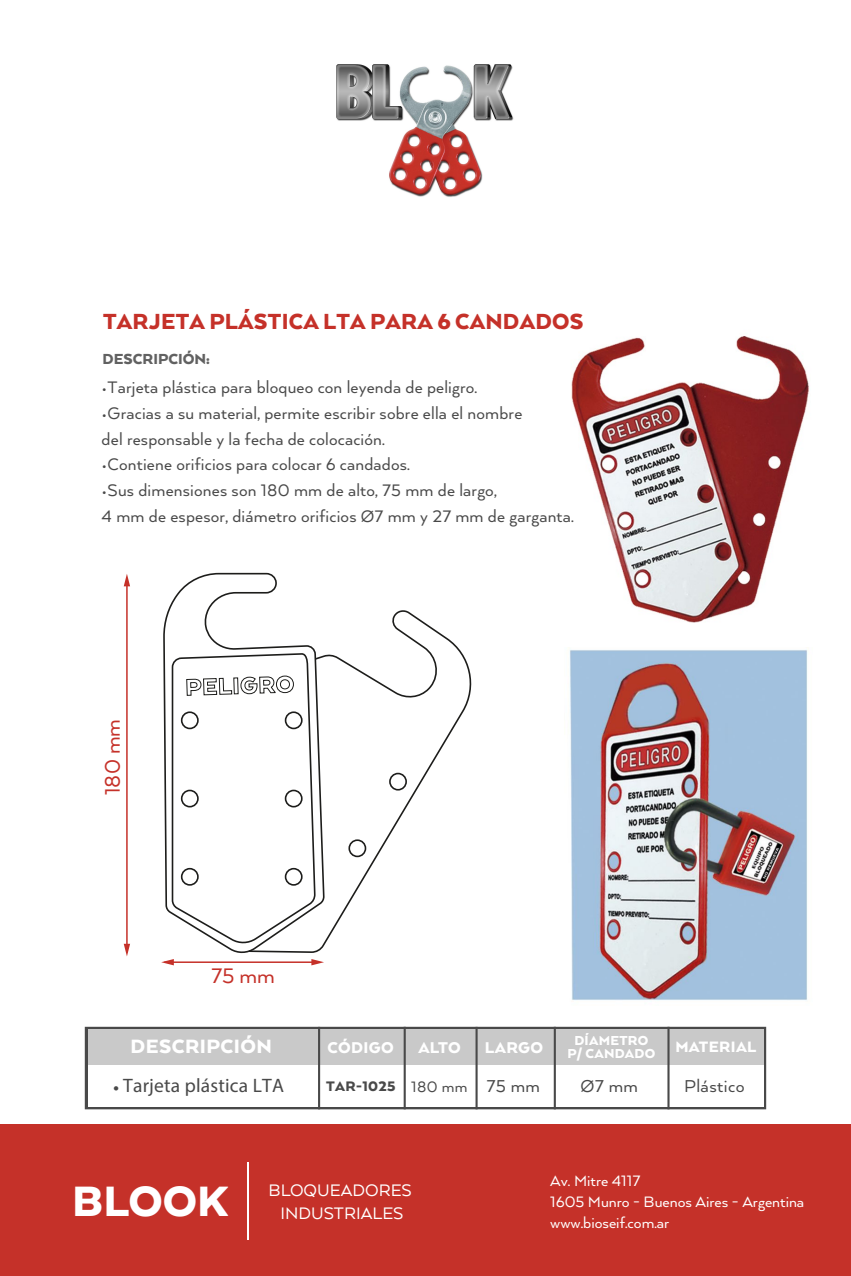
<style>
.page{position:relative;width:851px;height:1276px;background:#fff}
.page>*{position:absolute;margin:0;border:0;box-sizing:border-box;transform-origin:0 0}
.t1{font:900 48.9px "Arquitecta";color:#fff}
.t2{font:900 25.2px "Arquitecta";letter-spacing:.01em;color:#c53129}
.t3{font:24.24px "Arquitecta";color:#c53129}
.t4{font:900 22.2px "Arquitecta";letter-spacing:.02em;color:#fff}
.t5{font:19.8px "Arquitecta";letter-spacing:.02em;color:#494949}
.t6{font:19.5px "Myriad Pro";letter-spacing:.01em;color:#494949}
.t7{font:19.2px/25.8px "Arquitecta";letter-spacing:.01em;color:#494949}
.t8{font:19.2px/23.6px "Arquitecta";color:#fff;text-align:center}
.t9{font:900 18px "Arquitecta";letter-spacing:.02em;color:#fff}
.t10{font:17.4px/20.9px "Arquitecta";color:#fff}
.t11{font:900 17.4px "Arquitecta";letter-spacing:.02em;color:#fff}
.t12{font:900 16.8px "Arquitecta";color:#616161}
.t13{font:900 15.9px "Arquitecta";letter-spacing:.02em;color:#494949}
.t14{font:900 15px/13.8px "Arquitecta";letter-spacing:.02em;color:#fff;text-align:center}
.s1{font-family:"Arquitecta";font-weight:900;font-size:21px}
.s2{font-weight:400;font-size:17.4px}
.s3{font-weight:400;font-size:19.8px}
</style>
<div class="page">
<img style="left:571px;top:336px;width:238px;height:287px">
<img style="left:336px;top:64px;width:178px;height:133px">
<img style="left:569px;top:650px;width:239px;height:351px">
<div style="left:0;top:1124px;width:850px;height:152px;background:#c53129"></div>
<hr style="left:247px;top:1162px;width:1px;height:77px;background:#fff">
<svg style="left:163px;top:572px;width:114px;height:382px"></svg>
<svg style="left:247px;top:608px;width:225px;height:345px"></svg>
<div style="left:389px;top:772px;width:18px;height:18px;border:2px solid #1d1d1b;border-radius:50%"></div>
<div style="left:348px;top:839px;width:18px;height:18px;border:2px solid #1d1d1b;border-radius:50%"></div>
<svg style="left:171px;top:654px;width:145px;height:292px"></svg>
<hr style="left:164px;top:961px;width:154px;height:2px;background:#c53129">
<hr style="left:126px;top:580px;width:2px;height:372px;background:#c53129">
<svg style="left:161px;top:959px;width:13px;height:6px"></svg>
<svg style="left:311px;top:959px;width:13px;height:6px"></svg>
<svg style="left:124px;top:574px;width:6px;height:12px"></svg>
<svg style="left:124px;top:943px;width:6px;height:13px"></svg>
<svg style="left:85px;top:1026px;width:681px;height:83px;fill:#494949"></svg>
<div style="left:88px;top:1029px;width:675px;height:36px;background:#c9c9c9"></div>
<div style="left:88px;top:1065px;width:675px;height:41px;background:#fff"></div>
<hr style="left:318px;top:1027px;width:2px;height:82px;background:#494949">
<hr style="left:403px;top:1026px;width:2px;height:83px;background:#494949">
<hr style="left:475px;top:1027px;width:2px;height:82px;background:#494949">
<hr style="left:553px;top:1026px;width:2px;height:83px;background:#494949">
<hr style="left:667px;top:1026px;width:2px;height:83px;background:#494949">
<h2 class="t2" style="left:103px;top:305px;width:481px">TARJETA PLÁSTICA LTA PARA 6 CANDADOS</h2>
<p class="t12" style="left:103px;top:349px;width:109px">DESCRIPCIÓN:</p>
<p class="t7" style="left:102px;top:373px;width:377px">•Tarjeta plástica para bloqueo con leyenda de peligro.</p>
<p class="t7" style="left:102px;top:399px;width:422px">•Gracias a su material, permite escribir sobre ella el nombre del responsable y la fecha de colocación.</p>
<p class="t7" style="left:102px;top:451px;width:310px">•Contiene orificios para colocar 6 candados.</p>
<p class="t7" style="left:102px;top:477px;width:473px">•Sus dimensiones son 180 mm de alto, 75 mm de largo,<br>4 mm de espesor, diámetro orificios Ø7 mm y 27 mm de garganta.</p>
<p class="t3" style="left:97px;top:795px;width:78px;rotate:-90deg">180 mm</p>
<p class="t3" style="left:211px;top:961px;width:65px">75 mm</p>
<p class="t4" style="left:131px;top:1033px;width:143px">DESCRIPCIÓN</p>
<p class="t9" style="left:327px;top:1037px;width:68px">CÓDIGO</p>
<p class="t9" style="left:418px;top:1037px;width:44px">ALTO</p>
<p class="t9" style="left:484px;top:1037px;width:60px">LARGO</p>
<p class="t14" style="left:567px;top:1033px;width:89px">DÍAMETRO<br>P/ CANDADO</p>
<p class="t6" style="left:113px;top:1073px;width:173px"><span class="s1">•</span> Tarjeta plástica LTA</p>
<p class="t13" style="left:326px;top:1076px;width:215px">TAR-1025 <span class="s2">180 mm</span> <span class="s3">75 mm</span></p>
<p class="t5" style="left:580px;top:1074px;width:59px">Ø7 mm</p>
<p class="t5" style="left:684px;top:1074px;width:62px">Plástico</p>
<p class="t11" style="left:675px;top:1035px;width:83px">MATERIAL</p>
<h1 class="t1" style="left:72px;top:1170px;width:158px">BLOOK</h1>
<p class="t8" style="left:268px;top:1177px;width:145px">BLOQUEADORES<br>INDUSTRIALES</p>
<p class="t10" style="left:550px;top:1169px;width:255px">Av. Mitre 4117<br>1605 Munro - Buenos Aires - Argentina www.bioseif.com.ar</p>
</div>
